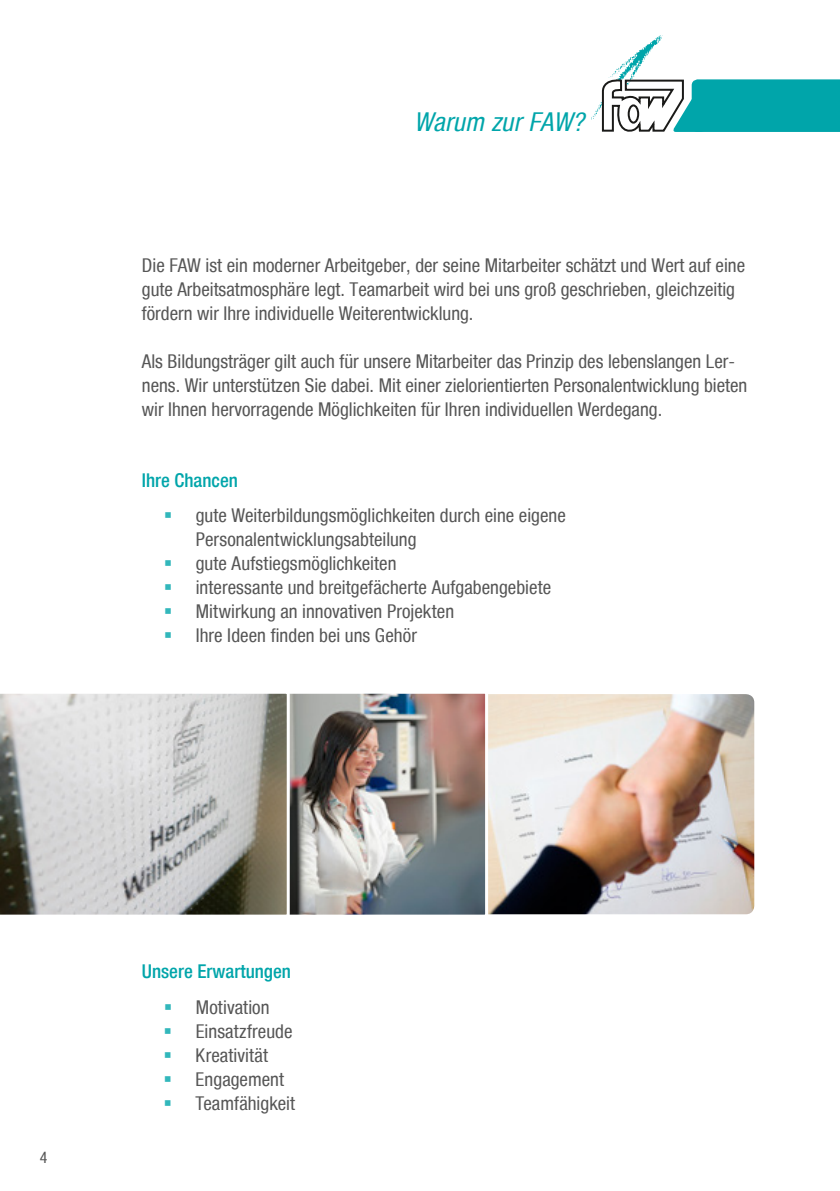
<style>
.page{position:relative;width:840px;height:1191px;background:#fff}
.page>*{position:absolute;margin:0;border:0;box-sizing:border-box;transform-origin:0 0}
.t1{font:italic condensed 26px "Helvetica Neue";letter-spacing:.005em;color:#00a5aa}
.t2{font:condensed 19px/24px "Helvetica Neue";color:#565656}
.t3{font:500 condensed 19px "Helvetica Neue";color:#00a5aa}
.t4{font:condensed 16px "Helvetica Neue";color:#565656}
</style>
<div class="page">
<img style="left:488px;top:694px;width:265px;height:220px">
<img style="left:289px;top:695px;width:195px;height:218px">
<div style="left:283px;top:691px;width:205px;height:226px;border:3px solid #fff;border-radius:2px"></div>
<svg style="left:0;top:691px;width:289px;height:226px;background:#bab9b6"></svg>
<svg style="left:591px;top:35px;width:248px;height:97px"></svg>
<h1 class="t1" style="left:414px;top:107px;width:171px">Warum zur FAW?</h1>
<p class="t2" style="left:142px;top:253px;width:604px">Die FAW ist ein moderner Arbeitgeber, der seine Mitarbeiter schätzt und Wert auf eine gute Arbeitsatmosphäre legt. Teamarbeit wird bei uns groß geschrieben, gleichzeitig fördern wir Ihre individuelle Weiterentwicklung.</p>
<p class="t2" style="left:142px;top:349px;width:606px">Als Bildungsträger gilt auch für unsere Mitarbeiter das Prinzip des lebenslangen Ler&shy;nens. Wir unterstützen Sie dabei. Mit einer zielorientierten Personalentwicklung bieten wir Ihnen hervorragende Möglichkeiten für Ihren individuellen Werdegang.</p>
<p class="t3" style="left:142px;top:469px;width:98px">Ihre Chancen</p>
<p class="t2" style="left:196px;top:503px;width:371px">gute Weiterbildungsmöglichkeiten durch eine eigene Personalentwicklungsabteilung<br>gute Aufstiegsmöglichkeiten<br>interessante und breitgefächerte Aufgabengebiete Mitwirkung an innovativen Projekten<br>Ihre Ideen finden bei uns Gehör</p>
<p class="t4" style="left:40px;top:1147px;width:9px">4</p>
<p class="t3" style="left:142px;top:960px;width:151px">Unsere Erwartungen</p>
<p class="t2" style="left:195px;top:995px;width:101px">Motivation<br>Einsatzfreude<br>Kreativität<br>Engagement<br>Teamfähigkeit</p>
</div>
